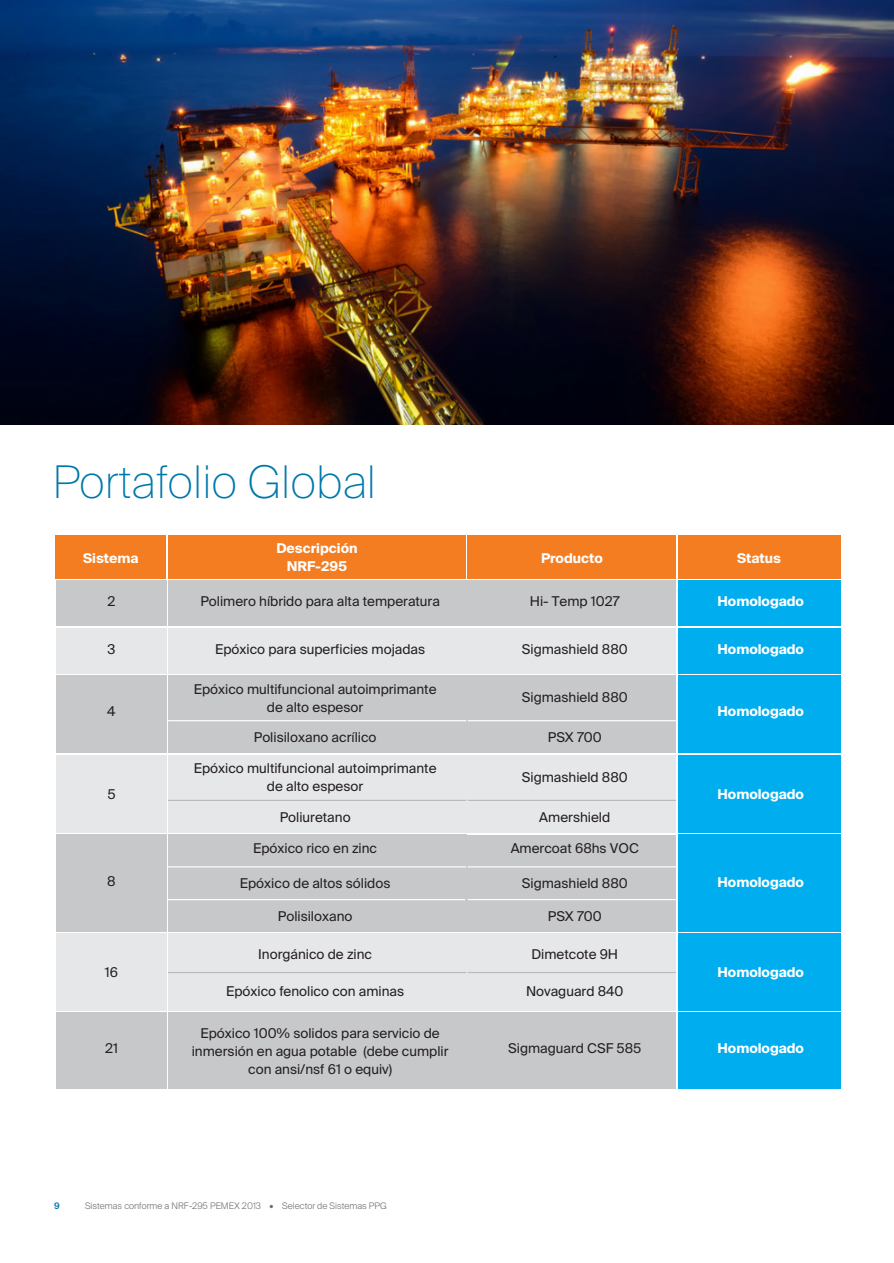
<style>
.page{position:relative;width:894px;height:1263px;background:#fff}
.page>*{position:absolute;margin:0;border:0;box-sizing:border-box;transform-origin:0 0}
.Interior_Headline{font:100 45px "Suisse Intl";color:#0078aa}
.Bullet_Text_Indent{font:13.5px/18px "Suisse Intl";color:#231f20;text-align:center}
.Bullet_Text_Indent-2{font:700 13.5px/18px "Suisse Intl";color:#fff;text-align:center}
.t1{font:300 9px "Suisse Intl";color:#6c6d70}
.t2{font:600 9px "Suisse Intl";color:#0078aa}
</style>
<div class="page">
<div style="left:56px;top:580px;width:110px;height:46px;background:#c7c8ca"></div>
<div style="left:56px;top:628px;width:110px;height:46px;background:#e6e7e9"></div>
<div style="left:56px;top:1012px;width:110px;height:76px;background:#c7c8ca"></div>
<div style="left:56px;top:675px;width:110px;height:78px;background:#c7c8ca"></div>
<div style="left:56px;top:755px;width:110px;height:77px;background:#e6e7e9"></div>
<div style="left:56px;top:933px;width:110px;height:78px;background:#e6e7e9"></div>
<div style="left:56px;top:834px;width:110px;height:97px;background:#c7c8ca"></div>
<div style="left:168px;top:580px;width:298px;height:46px;background:#c7c8ca"></div>
<div style="left:168px;top:628px;width:298px;height:46px;background:#e6e7e9"></div>
<div style="left:168px;top:1012px;width:298px;height:76px;background:#c7c8ca"></div>
<div style="left:168px;top:675px;width:298px;height:78px;background:#c7c8ca"></div>
<div style="left:168px;top:755px;width:298px;height:77px;background:#e6e7e9"></div>
<div style="left:168px;top:933px;width:298px;height:78px;background:#e6e7e9"></div>
<div style="left:168px;top:834px;width:298px;height:98px;background:#c7c8ca"></div>
<div style="left:467px;top:580px;width:208px;height:46px;background:#c7c8ca"></div>
<div style="left:467px;top:628px;width:208px;height:46px;background:#e6e7e9"></div>
<div style="left:467px;top:1012px;width:208px;height:76px;background:#c7c8ca"></div>
<div style="left:467px;top:675px;width:208px;height:78px;background:#c7c8ca"></div>
<div style="left:467px;top:755px;width:208px;height:77px;background:#e6e7e9"></div>
<div style="left:467px;top:933px;width:208px;height:78px;background:#e6e7e9"></div>
<div style="left:467px;top:834px;width:208px;height:97px;background:#c7c8ca"></div>
<div style="left:677px;top:580px;width:163px;height:46px;background:#00aeef"></div>
<div style="left:677px;top:628px;width:163px;height:46px;background:#00aeef"></div>
<div style="left:677px;top:1012px;width:163px;height:76px;background:#00aeef"></div>
<div style="left:677px;top:675px;width:163px;height:78px;background:#00aeef"></div>
<div style="left:677px;top:755px;width:163px;height:77px;background:#00aeef"></div>
<div style="left:677px;top:933px;width:163px;height:78px;background:#00aeef"></div>
<div style="left:677px;top:834px;width:163px;height:97px;background:#00aeef"></div>
<div style="left:56px;top:535px;width:110px;height:44px;background:#f47d21"></div>
<div style="left:168px;top:535px;width:298px;height:43px;background:#f47d21"></div>
<div style="left:467px;top:535px;width:208px;height:44px;background:#f47d21"></div>
<div style="left:677px;top:535px;width:162px;height:44px;background:#f47d21"></div>
<hr style="left:168px;top:720px;width:298px;height:1px;background:#fff">
<hr style="left:168px;top:799px;width:298px;height:2px;background:#b9babc">
<hr style="left:168px;top:972px;width:298px;height:1px;background:#b9babc">
<hr style="left:168px;top:866px;width:298px;height:1px;background:#fff">
<hr style="left:167px;top:899px;width:298px;height:1px;background:#fff">
<hr style="left:467px;top:720px;width:208px;height:1px;background:#fff">
<hr style="left:467px;top:799px;width:208px;height:2px;background:#b9babc">
<hr style="left:467px;top:972px;width:208px;height:1px;background:#b9babc">
<hr style="left:467px;top:866px;width:208px;height:1px;background:#fff">
<hr style="left:467px;top:899px;width:208px;height:1px;background:#fff">
<img style="left:0;top:0;width:893px;height:424px">
<p class="Interior_Headline" style="left:53px;top:456px;width:324px">Portafolio Global</p>
<p class="Bullet_Text_Indent-2" style="left:83px;top:549px;width:57px">Sistema</p>
<p class="Bullet_Text_Indent-2" style="left:276px;top:539px;width:83px">Descripción<br>NRF-295</p>
<p class="Bullet_Text_Indent-2" style="left:540px;top:549px;width:63px">Producto</p>
<p class="Bullet_Text_Indent-2" style="left:736px;top:549px;width:46px">Status</p>
<p class="Bullet_Text_Indent" style="left:200px;top:592px;width:241px">Polimero híbrido para alta temperatura</p>
<p class="Bullet_Text_Indent" style="left:215px;top:640px;width:211px">Epóxico para superficies mojadas</p>
<p class="Bullet_Text_Indent" style="left:107px;top:592px;width:9px">2</p>
<p class="Bullet_Text_Indent" style="left:107px;top:640px;width:9px">3</p>
<p class="Bullet_Text_Indent" style="left:529px;top:592px;width:91px">Hi- Temp 1027</p>
<p class="Bullet_Text_Indent" style="left:521px;top:640px;width:107px">Sigmashield 880</p>
<p class="Bullet_Text_Indent-2" style="left:717px;top:592px;width:88px">Homologado</p>
<p class="Bullet_Text_Indent-2" style="left:717px;top:640px;width:88px">Homologado</p>
<p class="Bullet_Text_Indent" style="left:107px;top:702px;width:10px">4</p>
<p class="Bullet_Text_Indent" style="left:194px;top:680px;width:244px">Epóxico multifuncional autoimprimante de alto espesor</p>
<p class="Bullet_Text_Indent" style="left:521px;top:688px;width:107px">Sigmashield 880</p>
<p class="Bullet_Text_Indent-2" style="left:717px;top:702px;width:88px">Homologado</p>
<p class="Bullet_Text_Indent" style="left:254px;top:728px;width:124px">Polisiloxano acrílico</p>
<p class="Bullet_Text_Indent" style="left:547px;top:728px;width:56px">PSX 700</p>
<p class="Bullet_Text_Indent" style="left:107px;top:785px;width:10px">5</p>
<p class="Bullet_Text_Indent" style="left:194px;top:759px;width:244px">Epóxico multifuncional autoimprimante de alto espesor</p>
<p class="Bullet_Text_Indent" style="left:521px;top:768px;width:107px">Sigmashield 880</p>
<p class="Bullet_Text_Indent-2" style="left:717px;top:785px;width:88px">Homologado</p>
<p class="Bullet_Text_Indent" style="left:279px;top:808px;width:72px">Poliuretano</p>
<p class="Bullet_Text_Indent" style="left:539px;top:808px;width:72px">Amershield</p>
<p class="Bullet_Text_Indent" style="left:253px;top:839px;width:125px">Epóxico rico en zinc</p>
<p class="Bullet_Text_Indent" style="left:510px;top:839px;width:130px">Amercoat 68hs VOC</p>
<p class="Bullet_Text_Indent" style="left:107px;top:872px;width:10px">8</p>
<p class="Bullet_Text_Indent" style="left:240px;top:874px;width:152px">Epóxico de altos sólidos</p>
<p class="Bullet_Text_Indent" style="left:278px;top:907px;width:76px">Polisiloxano</p>
<p class="Bullet_Text_Indent" style="left:521px;top:874px;width:107px">Sigmashield 880</p>
<p class="Bullet_Text_Indent" style="left:547px;top:907px;width:56px">PSX 700</p>
<p class="Bullet_Text_Indent-2" style="left:717px;top:873px;width:88px">Homologado</p>
<p class="Bullet_Text_Indent" style="left:105px;top:963px;width:15px">16</p>
<p class="Bullet_Text_Indent" style="left:258px;top:945px;width:115px">Inorgánico de zinc</p>
<p class="Bullet_Text_Indent" style="left:226px;top:982px;width:179px">Epóxico fenolico con aminas</p>
<p class="Bullet_Text_Indent" style="left:531px;top:945px;width:88px">Dimetcote 9H</p>
<p class="Bullet_Text_Indent" style="left:526px;top:982px;width:99px">Novaguard 840</p>
<p class="Bullet_Text_Indent-2" style="left:717px;top:963px;width:88px">Homologado</p>
<p class="Bullet_Text_Indent" style="left:105px;top:1039px;width:14px">21</p>
<p class="Bullet_Text_Indent" style="left:192px;top:1024px;width:258px">Epóxico 100% solidos para servicio de inmersión en agua potable (debe cumplir con ansi/nsf 61 o equiv)</p>
<p class="Bullet_Text_Indent" style="left:508px;top:1039px;width:135px">Sigmaguard CSF 585</p>
<p class="Bullet_Text_Indent-2" style="left:717px;top:1039px;width:88px">Homologado</p>
<p class="t2" style="left:54px;top:1200px;width:7px">9</p>
<p class="t1" style="left:85px;top:1200px;width:303px">Sistemas conforme a NRF-295 PEMEX 2013 • Selector de Sistemas PPG</p>
</div>
